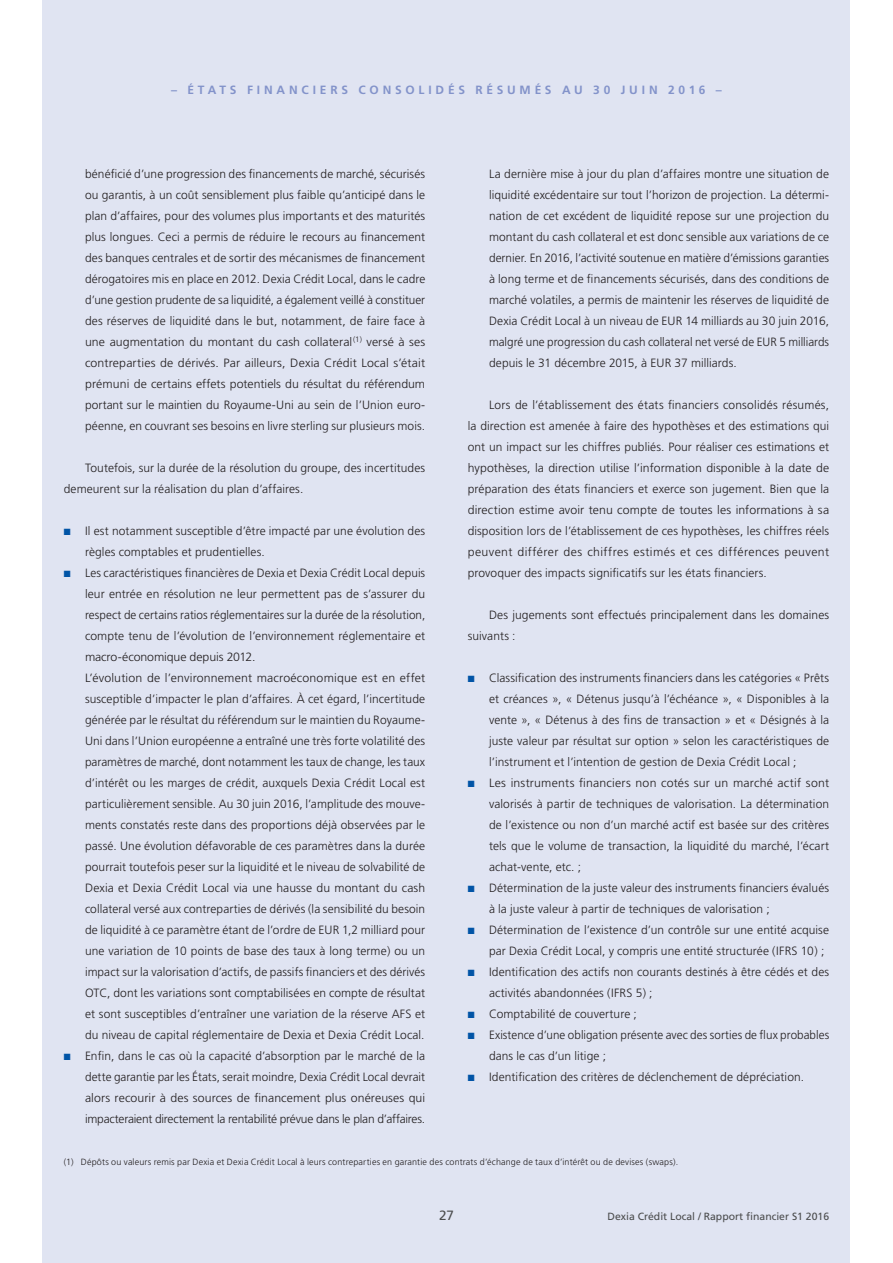
<style>
.page{position:relative;width:893px;height:1263px;background:#fff}
.page>*{position:absolute;margin:0;border:0;box-sizing:border-box;transform-origin:0 0}
.t1{font:13.5px "Frutiger";color:#4b4c4d}
.t2{font:300 12px/21px "Frutiger";letter-spacing:.005em;color:#231f20}
.t3{font:700 12px "Frutiger";letter-spacing:.32em;color:#8393ca}
.t4{font:10.5px "Frutiger";color:#4b4c4d}
.t5{font:300 9px "Frutiger";letter-spacing:.015em;color:#231f20}
.s1{color:#0154a6}
</style>
<div class="page">
<div style="left:43px;top:0;width:807px;height:1263px;background:#e0e4f2"></div>
<p class="t3" style="left:171px;top:83px;width:552px">– ÉTATS FINANCIERS CONSOLIDÉS RÉSUMÉS AU 30 JUIN 2016 –</p>
<p class="t2" style="left:85px;top:163px;width:342px;text-align:justify">bénéficié d’une progression des financements de marché, sécurisés ou garantis, à un coût sensiblement plus faible qu’anticipé dans le plan d’affaires, pour des volumes plus importants et des maturités plus longues. Ceci a permis de réduire le recours au financement des banques centrales et de sortir des mécanismes de financement dérogatoires mis en place en 2012. Dexia Crédit Local, dans le cadre d’une gestion prudente de sa liquidité, a également veillé à constituer des réserves de liquidité dans le but, notamment, de faire face à une augmentation du montant du cash collateral<sup>(1)</sup> versé à ses contreparties de dérivés. Par ailleurs, Dexia Crédit Local s’était prémuni de certains effets potentiels du résultat du référendum portant sur le maintien du Royaume-Uni au sein de l’Union euro&shy;péenne, en couvrant ses besoins en livre sterling sur plusieurs mois.</p>
<p class="t2" style="left:64px;top:457px;width:363px;text-indent:21px">Toutefois, sur la durée de la résolution du groupe, des incertitudes demeurent sur la réalisation du plan d’affaires.</p>
<p class="t2" style="left:85px;top:520px;width:342px;text-indent:-21px"><span class="s1">■</span> Il est notamment susceptible d’être impacté par une évolution des règles comptables et prudentielles.</p>
<p class="t2" style="left:85px;top:562px;width:342px;text-indent:-21px"><span class="s1">■</span> Les caractéristiques financières de Dexia et Dexia Crédit Local depuis leur entrée en résolution ne leur permettent pas de s’assurer du respect de certains ratios réglementaires sur la durée de la résolution, compte tenu de l’évolution de l’environnement réglementaire et macro-économique depuis 2012.<br>L’évolution de l’environnement macroéconomique est en effet susceptible d’impacter le plan d’affaires. À cet égard, l’incertitude générée par le résultat du référendum sur le maintien du Royaume-Uni dans l’Union européenne a entraîné une très forte volatilité des paramètres de marché, dont notamment les taux de change, les taux d’intérêt ou les marges de crédit, auxquels Dexia Crédit Local est particulièrement sensible. Au 30 juin 2016, l’amplitude des mouve&shy;ments constatés reste dans des proportions déjà observées par le passé. Une évolution défavorable de ces paramètres dans la durée pourrait toutefois peser sur la liquidité et le niveau de solvabilité de Dexia et Dexia Crédit Local via une hausse du montant du cash collateral versé aux contreparties de dérivés (la sensibilité du besoin de liquidité à ce paramètre étant de l’ordre de EUR 1,2 milliard pour une variation de 10 points de base des taux à long terme) ou un impact sur la valorisation d’actifs, de passifs financiers et des dérivés OTC, dont les variations sont comptabilisées en compte de résultat et sont susceptibles d’entraîner une variation de la réserve AFS et du niveau de capital réglementaire de Dexia et Dexia Crédit Local.</p>
<p class="t2" style="left:85px;top:1045px;width:342px;text-align:justify;text-indent:-21px"><span class="s1">■</span> Enfin, dans le cas où la capacité d’absorption par le marché de la dette garantie par les États, serait moindre, Dexia Crédit Local devrait alors recourir à des sources de financement plus onéreuses qui impacteraient directement la rentabilité prévue dans le plan d’affaires.</p>
<p class="t5" style="left:64px;top:1157px;width:616px">(1) Dépôts ou valeurs remis par Dexia et Dexia Crédit Local à leurs contreparties en garantie des contrats d’échange de taux d’intérêt ou de devises (swaps).</p>
<p class="t2" style="left:489px;top:163px;width:342px;text-align:justify">La dernière mise à jour du plan d’affaires montre une situation de liquidité excédentaire sur tout l’horizon de projection. La détermi&shy;nation de cet excédent de liquidité repose sur une projection du montant du cash collateral et est donc sensible aux variations de ce dernier. En 2016, l’activité soutenue en matière d’émissions garanties à long terme et de financements sécurisés, dans des conditions de marché volatiles, a permis de maintenir les réserves de liquidité de Dexia Crédit Local à un niveau de EUR 14 milliards au 30 juin 2016, malgré une progression du cash collateral net versé de EUR 5 milliards depuis le 31 décembre 2015, à EUR 37 milliards.</p>
<p class="t2" style="left:468px;top:394px;width:363px;text-align:justify;text-indent:21px">Lors de l’établissement des états financiers consolidés résumés, la direction est amenée à faire des hypothèses et des estimations qui ont un impact sur les chiffres publiés. Pour réaliser ces estimations et hypothèses, la direction utilise l’information disponible à la date de préparation des états financiers et exerce son jugement. Bien que la direction estime avoir tenu compte de toutes les informations à sa disposition lors de l’établissement de ces hypothèses, les chiffres réels peuvent différer des chiffres estimés et ces différences peuvent provoquer des impacts significatifs sur les états financiers.</p>
<p class="t2" style="left:468px;top:604px;width:363px;text-indent:21px">Des jugements sont effectués principalement dans les domaines suivants :</p>
<p class="t2" style="left:489px;top:667px;width:342px;text-align:justify;text-indent:-21px"><span class="s1">■</span> Classification des instruments financiers dans les catégories « Prêts et créances », « Détenus jusqu’à l’échéance », « Disponibles à la vente », « Détenus à des fins de transaction » et « Désignés à la juste valeur par résultat sur option » selon les caractéristiques de l’instrument et l’intention de gestion de Dexia Crédit Local ;</p>
<p class="t2" style="left:489px;top:772px;width:342px;text-align:justify;text-indent:-21px"><span class="s1">■</span> Les instruments financiers non cotés sur un marché actif sont valorisés à partir de techniques de valorisation. La détermination de l’existence ou non d’un marché actif est basée sur des critères tels que le volume de transaction, la liquidité du marché, l’écart achat-vente, etc. ;</p>
<p class="t2" style="left:489px;top:877px;width:342px;text-indent:-21px"><span class="s1">■</span> Détermination de la juste valeur des instruments financiers évalués à la juste valeur à partir de techniques de valorisation ;</p>
<p class="t2" style="left:489px;top:919px;width:342px;text-indent:-21px"><span class="s1">■</span> Détermination de l’existence d’un contrôle sur une entité acquise par Dexia Crédit Local, y compris une entité structurée (IFRS 10) ;</p>
<p class="t2" style="left:489px;top:961px;width:342px;text-indent:-21px"><span class="s1">■</span> Identification des actifs non courants destinés à être cédés et des activités abandonnées (IFRS 5) ;</p>
<p class="t2" style="left:468px;top:1003px;width:171px"><span class="s1">■</span> Comptabilité de couverture ;</p>
<p class="t2" style="left:489px;top:1024px;width:342px;text-indent:-21px"><span class="s1">■</span> Existence d’une obligation présente avec des sorties de flux probables dans le cas d’un litige ;</p>
<p class="t2" style="left:468px;top:1066px;width:338px"><span class="s1">■</span> Identification des critères de déclenchement de dépréciation.</p>
<p class="t1" style="left:439px;top:1208px;width:16px">27</p>
<p class="t4" style="left:607px;top:1210px;width:223px">Dexia Crédit Local / Rapport financier S1 2016</p>
</div>
